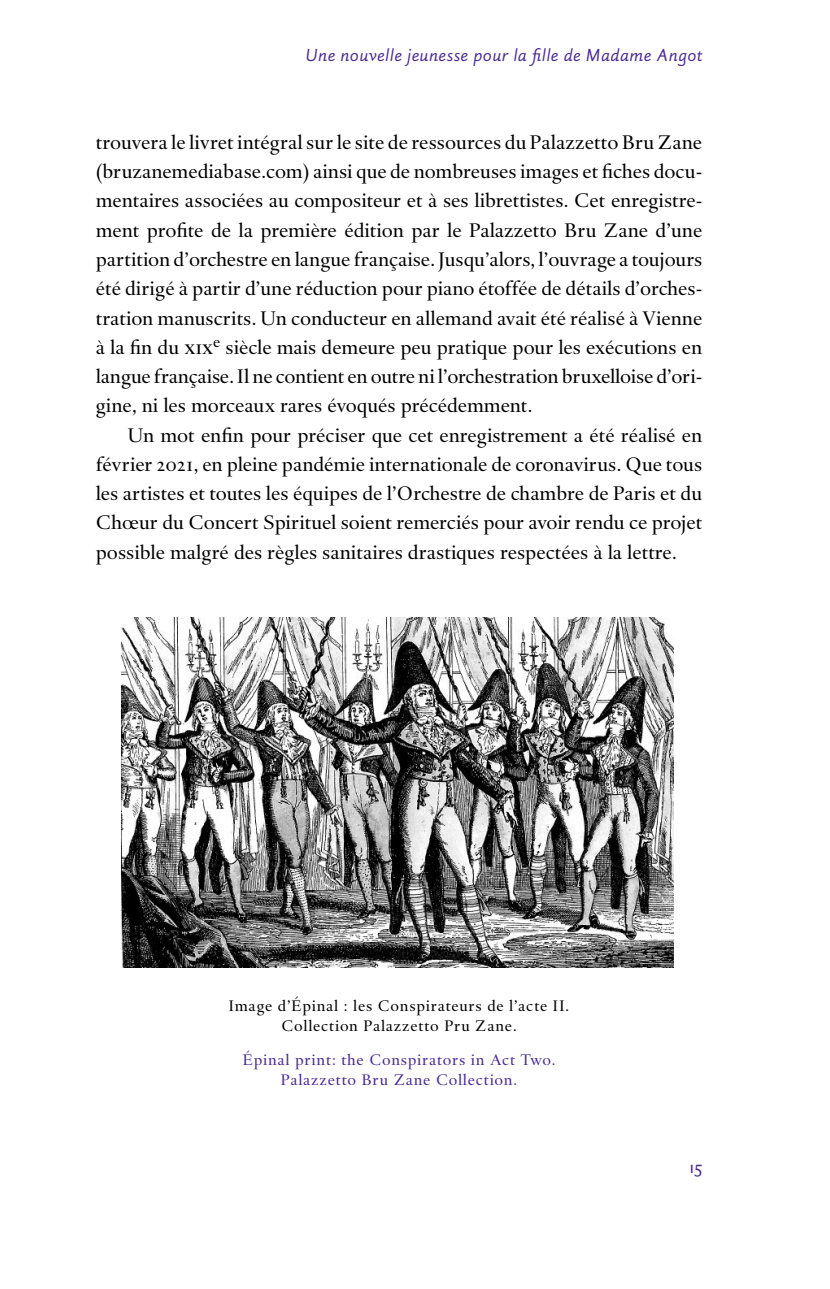
<style>
.page{position:relative;width:830px;height:1289px;background:#fff}
.page>*{position:absolute;margin:0;border:0;box-sizing:border-box;transform-origin:0 0}
.t1{font:20.25px/29.2px "DTL Haarlemmer SD";color:#000;text-align:justify}
.t2{font:italic 18px "DTL Haarlemmer SD Sans";letter-spacing:.025em;color:#492a94}
.t3{font:18px "DTL Haarlemmer D Sans Caps";color:#492a94}
.t4{font:15.75px/20.2px "DTL Haarlemmer SD";letter-spacing:.05em;color:#000;text-align:center}
.t5{font:15.75px/20.2px "DTL Haarlemmer SD";letter-spacing:.05em;color:#492a94;text-align:center}
.s1{font-family:"DTL Haarlemmer D Caps"}
</style>
<div class="page">
<img style="left:122px;top:617px;width:551px;height:350px">
<p class="t2" style="left:305px;top:44px;width:398px">Une nouvelle jeunesse pour la fille de Madame Angot</p>
<p class="t1" style="left:96px;top:127px;width:607px">trouvera le livret intégral sur le site de ressources du Palazzetto Bru Zane (bruzanemediabase.com) ainsi que de nombreuses images et fiches docu&shy;mentaires associées au compositeur et à ses librettistes. Cet enregistre&shy;ment profite de la première édition par le Palazzetto Bru Zane d’une partition d’orchestre en langue française. Jusqu’alors, l’ouvrage a toujours été dirigé à partir d’une réduction pour piano étoffée de détails d’orches&shy;tration manuscrits. Un conducteur en allemand avait été réalisé à Vienne à la fin du <span class="s1">xix</span><sup>e</sup> siècle mais demeure peu pratique pour les exécutions en langue française. Il ne contient en outre ni l’orchestration bruxelloise d’ori&shy;gine, ni les morceaux rares évoqués précédemment.</p>
<p class="t1" style="left:96px;top:420px;width:607px;text-indent:32px">Un mot enfin pour préciser que cet enregistrement a été réalisé en février 2021, en pleine pandémie internationale de coronavirus. Que tous les artistes et toutes les équipes de l’Orchestre de chambre de Paris et du Chœur du Concert Spirituel soient remerciés pour avoir rendu ce projet possible malgré des règles sanitaires drastiques respectées à la lettre.</p>
<p class="t4" style="left:229px;top:995px;width:341px">Image d’Épinal : les Conspirateurs de l’acte II.<br>Collection Palazzetto Pru Zane.</p>
<p class="t5" style="left:242px;top:1049px;width:314px">Épinal print: the Conspirators in Act Two.<br>Palazzetto Bru Zane Collection.</p>
<p class="t3" style="left:689px;top:1156px;width:14px">15</p>
</div>
